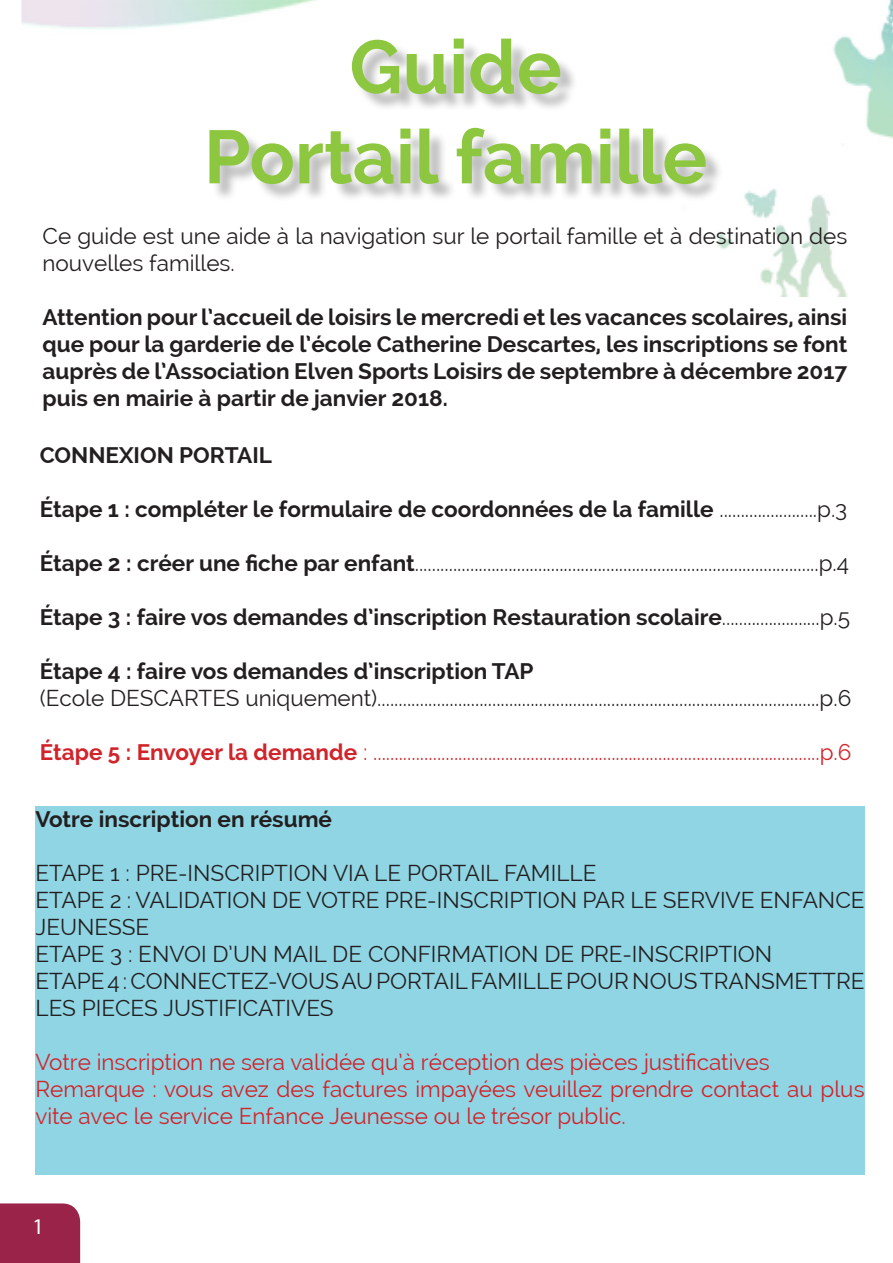
<style>
.page{position:relative;width:893px;height:1263px;background:#fff}
.page>*{position:absolute;margin:0;border:0;box-sizing:border-box;transform-origin:0 0}
.t1{font:700 75px "Raleway";color:#8dc73f}
.t2{font:22.5px/27px "Raleway";color:#231f20}
.t3{font:700 22.5px/27px "Raleway";color:#231f20;text-align:justify}
.t4{font:22.5px/27px "Raleway";color:#d1232a}
.t5{font:22.5px "Myriad Pro";color:#fff}
.s1{font-weight:400}
.s2{font-weight:700}
</style>
<div class="page">
<img style="left:21px;top:0;width:872px;height:296px">
<div style="left:116px;top:199px;width:542px;height:64px;background:#fff"></div>
<div style="left:212px;top:41px;width:512px;height:161px;background:#231f20;opacity:.3"></div>
<div style="left:35px;top:806px;width:830px;height:368px;background:#90d5e4"></div>
<div style="left:0;top:1203px;width:80px;height:60px;background:#9a2349"></div>
<p class="t1" style="left:349px;top:24px;width:214px">Guide</p>
<p class="t1" style="left:204px;top:114px;width:505px">Portail famille</p>
<p class="t2" style="left:43px;top:223px;width:806px">Ce guide est une aide à la navigation sur le portail famille et à destination des nouvelles familles.</p>
<p class="t3" style="left:43px;top:304px;width:806px">Attention pour l’accueil de loisirs le mercredi et les vacances scolaires, ainsi que pour la garderie de l’école Catherine Descartes, les inscriptions se font auprès de l’Association Elven Sports Loisirs de septembre à décembre 2017 puis en mairie à partir de janvier 2018.</p>
<p class="t3" style="left:40px;top:442px;width:234px">CONNEXION PORTAIL</p>
<p class="t3" style="left:40px;top:496px;width:809px">Étape 1 : compléter le formulaire de coordonnées de la famille <span class="s1">.......................p.3</span></p>
<p class="t2" style="left:40px;top:550px;width:811px"><span class="s2">Étape 2 : créer une fiche par enfant</span>...............................................................................................p.4</p>
<p class="t3" style="left:40px;top:604px;width:812px">Étape 3 : faire vos demandes d’inscription Restauration scolaire<span class="s1">.......................p.5</span></p>
<p class="t3" style="left:40px;top:658px;width:495px">Étape 4 : faire vos demandes d’inscription TAP</p>
<p class="t2" style="left:40px;top:685px;width:813px">(Ecole DESCARTES uniquement)........................................................................................................p.6</p>
<p class="t4" style="left:40px;top:739px;width:813px"><span class="s2">Étape 5 : Envoyer la demande</span> : .........................................................................................................p.6</p>
<p class="t3" style="left:35px;top:806px;width:298px">Votre inscription en résumé</p>
<p class="t2" style="left:35px;top:859px;width:563px">ETAPE 1 : PRE-INSCRIPTION VIA LE PORTAIL FAMILLE</p>
<p class="t2" style="left:35px;top:886px;width:831px">ETAPE 2 : VALIDATION DE VOTRE PRE-INSCRIPTION PAR LE SERVIVE ENFANCE<br>JEUNESSE</p>
<p class="t2" style="left:35px;top:940px;width:738px">ETAPE 3 : ENVOI D’UN MAIL DE CONFIRMATION DE PRE-INSCRIPTION</p>
<p class="t2" style="left:35px;top:967px;width:831px">ETAPE 4 : CONNECTEZ-VOUS AU PORTAIL FAMILLE POUR NOUS TRANSMETTRE<br>LES PIECES JUSTIFICATIVES</p>
<p class="t4" style="left:35px;top:1048px;width:736px">Votre inscription ne sera validée qu’à réception des pièces justificatives</p>
<p class="t4" style="left:35px;top:1075px;width:831px">Remarque : vous avez des factures impayées veuillez prendre contact au plus vite avec le service Enfance Jeunesse ou le trésor public.</p>
<p class="t5" style="left:33px;top:1212px;width:13px">1</p>
</div>
